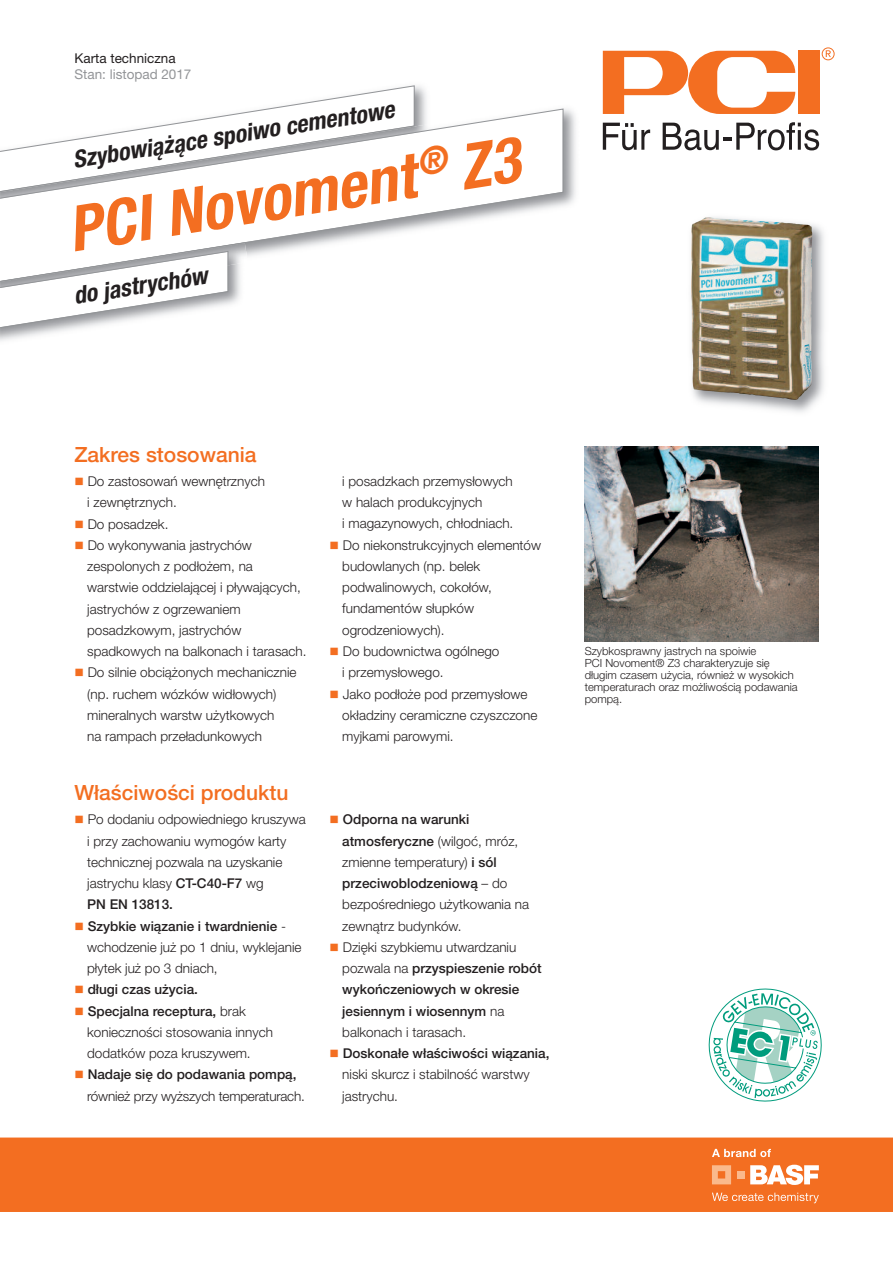
<style>
.page{position:relative;width:893px;height:1263px;background:#fff}
.page>*{position:absolute;margin:0;border:0;box-sizing:border-box;transform-origin:0 0}
.t1{font:italic 700 condensed 63px "Helvetica Neue LT Pro";color:#f36e21}
.t2{font:italic 700 condensed 24px "Helvetica Neue LT Pro";color:#231f20}
.t3{font:500 21px "Helvetica Neue LT Pro";color:#f36e21}
.t4{font:300 13.5px/21.3px "Helvetica Neue LT Pro";color:#231f20}
.t5{font:500 13.5px/21.3px "Helvetica Neue LT Pro";color:#231f20}
.t6{font:13.5px "Helvetica Neue LT Pro";color:#939598}
.t7{font:13.5px "Helvetica Neue LT Pro";color:#231f20}
.t8{font:300 11.25px/12px "Helvetica Neue LT Pro";color:#231f20}
.s1{color:#f36e21}
.s2{font-weight:500}
.s3{font-weight:300}
</style>
<div class="page">
<div style="left:798px;top:51px;width:21px;height:63px;background:#f36e21"></div>
<svg style="left:603px;top:51px;width:192px;height:63px"></svg>
<svg style="left:603px;top:123px;width:47px;height:27px"></svg>
<svg style="left:663px;top:122px;width:156px;height:28px"></svg>
<svg style="left:822px;top:47px;width:13px;height:13px"></svg>
<svg style="left:322px;top:85px;width:93px;height:15px"></svg>
<img style="left:271px;top:100px;width:305px;height:106px">
<svg style="left:1px;top:108px;width:563px;height:148px"></svg>
<img style="left:691px;top:217px;width:133px;height:195px">
<img style="left:691px;top:219px;width:13px;height:66px">
<div style="left:0;top:1137px;width:893px;height:75px;background:#f36e21"></div>
<svg style="left:712px;top:1165px;width:19px;height:19px"></svg>
<div style="left:737px;top:1171px;width:7px;height:7px;background:#fab98c"></div>
<svg style="left:750px;top:1165px;width:69px;height:20px"></svg>
<svg style="left:712px;top:1192px;width:107px;height:11px"></svg>
<svg style="left:712px;top:1149px;width:59px;height:8px"></svg>
<img style="left:229px;top:243px;width:19px;height:60px">
<img style="left:1px;top:242px;width:244px;height:41px">
<svg style="left:1px;top:251px;width:228px;height:79px"></svg>
<svg style="left:709px;top:989px;width:112px;height:112px"></svg>
<img style="left:585px;top:446px;width:233px;height:196px">
<p class="t7" style="left:74px;top:53px;width:103px">Karta techniczna</p>
<p class="t6" style="left:74px;top:69px;width:119px">Stan: listopad 2017</p>
<h2 class="t2" style="left:72px;top:151px;width:327px;rotate:-9deg">Szybowiążące spoiwo cementowe</h2>
<h1 class="t1" style="left:65px;top:207px;width:458px;rotate:-9deg">PCI Novoment<sup>®</sup> Z3</h1>
<h2 class="t2" style="left:72px;top:287px;width:136px;rotate:-9deg">do jastrychów</h2>
<h3 class="t3" style="left:74px;top:446px;width:184px">Zakres stosowania</h3>
<p class="t4" style="left:87px;top:472px;width:179px;text-indent:-13px"><span class="s1">■</span> Do zastosowań wewnętrznych i zewnętrznych.</p>
<p class="t4" style="left:74px;top:514px;width:96px"><span class="s1">■</span> Do posadzek.</p>
<p class="t4" style="left:87px;top:536px;width:221px;text-indent:-13px"><span class="s1">■</span> Do wykonywania jastrychów zespolonych z podłożem, na warstwie oddzielającej i pływających, jastrychów z ogrzewaniem posadzkowym, jastrychów spadkowych na balkonach i tarasach.</p>
<p class="t4" style="left:87px;top:663px;width:211px;text-indent:-13px"><span class="s1">■</span> Do silnie obciążonych mechanicznie (np. ruchem wózków widłowych) mineralnych warstw użytkowych<br>na rampach przeładunkowych</p>
<h3 class="t3" style="left:74px;top:785px;width:215px">Właściwości produktu</h3>
<p class="t4" style="left:87px;top:810px;width:220px;text-indent:-13px"><span class="s1">■</span> Po dodaniu odpowiedniego kruszywa i przy zachowaniu wymogów karty technicznej pozwala na uzyskanie jastrychu klasy <span class="s2">CT-C40-F7</span> wg<br><span class="s2">PN EN 13813.</span></p>
<p class="t4" style="left:87px;top:916px;width:216px;text-indent:-13px"><span class="s1">■</span> <span class="s2">Szybkie wiązanie i twardnienie</span> - wchodzenie już po 1 dniu, wyklejanie płytek już po 3 dniach,</p>
<p class="t5" style="left:74px;top:980px;width:125px"><span class="s1">■</span> długi czas użycia.</p>
<p class="t4" style="left:87px;top:1001px;width:187px;text-indent:-13px"><span class="s1">■</span> <span class="s2">Specjalna receptura,</span> brak konieczności stosowania innych dodatków poza kruszywem.</p>
<p class="t4" style="left:87px;top:1065px;width:219px;text-indent:-13px"><span class="s1">■</span> <span class="s2">Nadaje się do podawania pompą, </span>również przy wyższych temperaturach.</p>
<p class="t4" style="left:342px;top:472px;width:173px">i posadzkach przemysłowych w halach produkcyjnych<br>i magazynowych, chłodniach.</p>
<p class="t4" style="left:342px;top:535px;width:200px;text-indent:-13px"><span class="s1">■</span> Do niekonstrukcyjnych elementów budowlanych (np. belek podwalinowych, cokołów, fundamentów słupków ogrodzeniowych).</p>
<p class="t4" style="left:342px;top:642px;width:159px;text-indent:-13px"><span class="s1">■</span> Do budownictwa ogólnego i przemysłowego.</p>
<p class="t4" style="left:342px;top:684px;width:197px;text-indent:-13px"><span class="s1">■</span> Jako podłoże pod przemysłowe okładziny ceramiczne czyszczone myjkami parowymi.</p>
<p class="t4" style="left:342px;top:810px;width:188px;text-indent:-13px"><span class="s1">■</span> <span class="s2">Odporna na warunki atmosferyczne</span> (wilgoć, mróz, zmienne temperatury) <span class="s2">i sól przeciwoblodzeniową</span> – do bezpośredniego użytkowania na zewnątrz budynków.</p>
<p class="t5" style="left:342px;top:938px;width:201px;text-indent:-13px"><span class="s1">■</span> <span class="s3">Dzięki szybkiemu utwardzaniu pozwala na</span> przyspieszenie robót wykończeniowych w okresie jesiennym i wiosennym <span class="s3">na balkonach i tarasach.</span></p>
<p class="t4" style="left:342px;top:1044px;width:209px;text-indent:-13px"><span class="s1">■</span> <span class="s2">Doskonałe właściwości wiązania, </span>niski skurcz i stabilność warstwy jastrychu.</p>
<p class="t8" style="left:585px;top:646px;width:214px">Szybkosprawny jastrych na spoiwie<br>PCI Novoment® Z3 charakteryzuje się długim czasem użycia, również w wysokich temperaturach oraz możliwością podawania pompą.</p>
</div>
